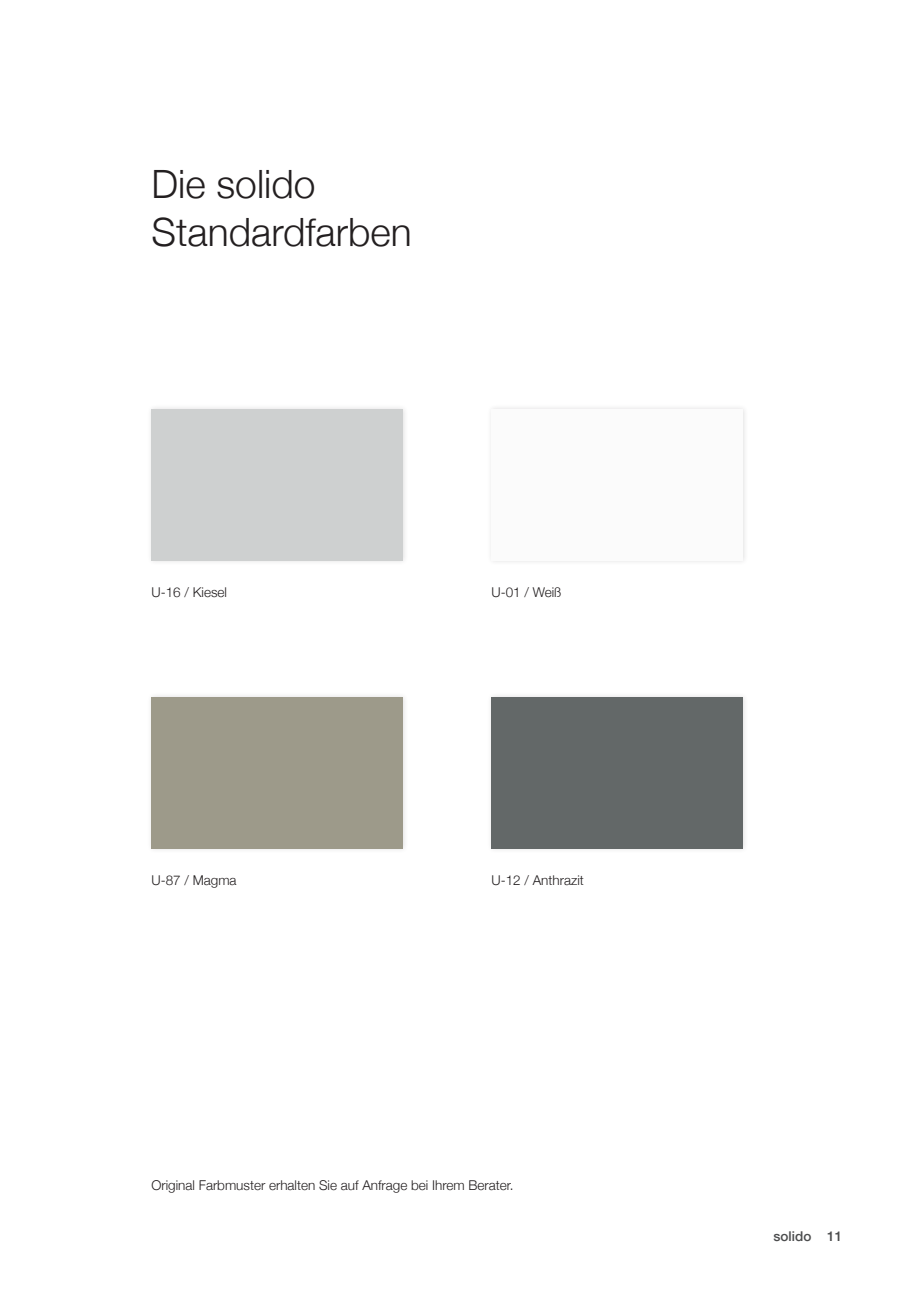
<style>
.page{position:relative;width:906px;height:1289px;background:#fff}
.page>*{position:absolute;margin:0;border:0;box-sizing:border-box;transform-origin:0 0}
.t1{font:300 39px/48px "Helvetica Neue";color:#231f20}
.t2{font:300 13.5px "Helvetica Neue";color:#231f20}
.t3{font:500 13.5px "Helvetica Neue";color:#4b4c4d}
</style>
<div class="page">
<div style="left:146px;top:692px;width:263px;height:162px;background:#231f20;opacity:.15"></div>
<div style="left:151px;top:697px;width:252px;height:151px;background:#9d9a8a"></div>
<div style="left:146px;top:404px;width:263px;height:162px;background:#231f20;opacity:.15"></div>
<div style="left:151px;top:409px;width:252px;height:151px;background:#ced0d0"></div>
<div style="left:486px;top:404px;width:263px;height:162px;background:#fbfbfb"></div>
<div style="left:486px;top:692px;width:263px;height:162px;background:#231f20;opacity:.15"></div>
<div style="left:491px;top:697px;width:252px;height:151px;background:#636868"></div>
<h1 class="t1" style="left:151px;top:157px;width:262px">Die solido<br>Standardfarben</h1>
<p class="t2" style="left:151px;top:581px;width:77px">U-16 / Kiesel</p>
<p class="t2" style="left:491px;top:581px;width:72px">U-01 / Weiß</p>
<p class="t2" style="left:151px;top:869px;width:87px">U-87 / Magma</p>
<p class="t2" style="left:491px;top:869px;width:94px">U-12 / Anthrazit</p>
<p class="t2" style="left:151px;top:1174px;width:363px">Original Farbmuster erhalten Sie auf Anfrage bei Ihrem Berater.</p>
<p class="t3" style="left:773px;top:1225px;width:70px">solido 11</p>
</div>
